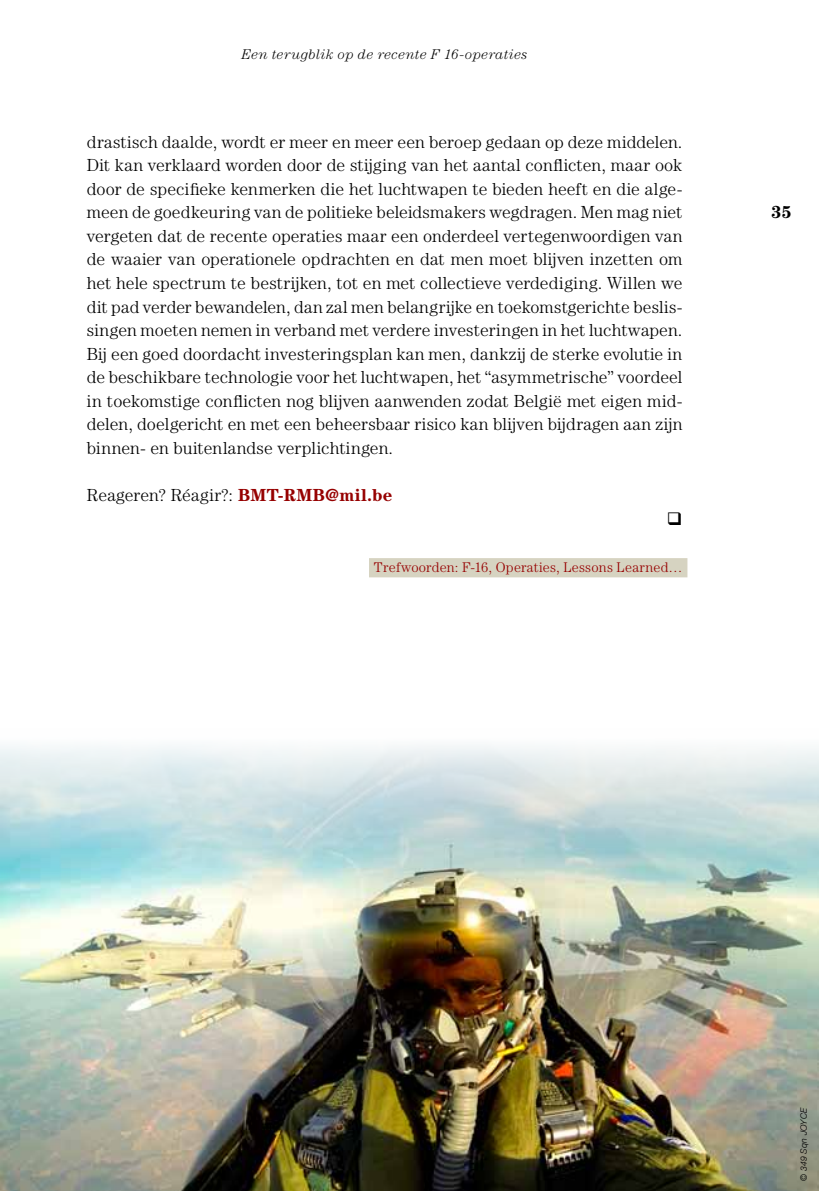
<style>
.page{position:relative;width:819px;height:1191px;background:#fff}
.page>*{position:absolute;margin:0;border:0;box-sizing:border-box;transform-origin:0 0}
.t1{font:300 17.5px/23.6px "Century Std";letter-spacing:.01em;color:#000;text-align:justify}
.t2{font:700 17.5px "Century Std";color:#000}
.t3{font:300 14px "Century Std";letter-spacing:.015em;color:#960000}
.t4{font:italic 300 14px "Century Std";letter-spacing:.03em;color:#000}
.t5{font:italic 300 8.75px "Helvetica Neue LT Com";letter-spacing:.025em;color:#000}
.s1{font-weight:700;color:#960000}
</style>
<div class="page">
<div style="left:369px;top:558px;width:318px;height:19px;background:#d6d3c1"></div>
<img style="left:0;top:745px;width:819px;height:446px">
<p class="t4" style="left:242px;top:47px;width:287px">Een terugblik op de recente F 16-operaties</p>
<p class="t1" style="left:87px;top:130px;width:597px">drastisch daalde, wordt er meer en meer een beroep gedaan op deze middelen.<br>Dit kan verklaard worden door de stijging van het aantal conflicten, maar ook door de specifieke kenmerken die het luchtwapen te bieden heeft en die alge&shy;meen de goedkeuring van de politieke beleidsmakers wegdragen. Men mag niet vergeten dat de recente operaties maar een onderdeel vertegenwoordigen van de waaier van operationele opdrachten en dat men moet blijven inzetten om het hele spectrum te bestrijken, tot en met collectieve verdediging. Willen we dit pad verder bewandelen, dan zal men belangrijke en toekomstgerichte beslis&shy;singen moeten nemen in verband met verdere investeringen in het luchtwapen.<br>Bij een goed doordacht investeringsplan kan men, dankzij de sterke evolutie in de beschikbare technologie voor het luchtwapen, het “asymmetrische” voordeel in toekomstige conflicten nog blijven aanwenden zodat België met eigen mid&shy;delen, doelgericht en met een beheersbaar risico kan blijven bijdragen aan zijn binnen- en buitenlandse verplichtingen.</p>
<p class="t1" style="left:87px;top:483px;width:307px">Reageren? Réagir?: <span class="s1">BMT-RMB@mil.be</span></p>
<p class="t3" style="left:374px;top:559px;width:310px">Trefwoorden: F-16, Operaties, Lessons Learned…</p>
<p class="t2" style="left:771px;top:202px;width:22px">35</p>
<p class="t5" style="left:798px;top:1181px;width:75px;rotate:-90deg">© 349 Sqn JOYCE</p>
</div>
